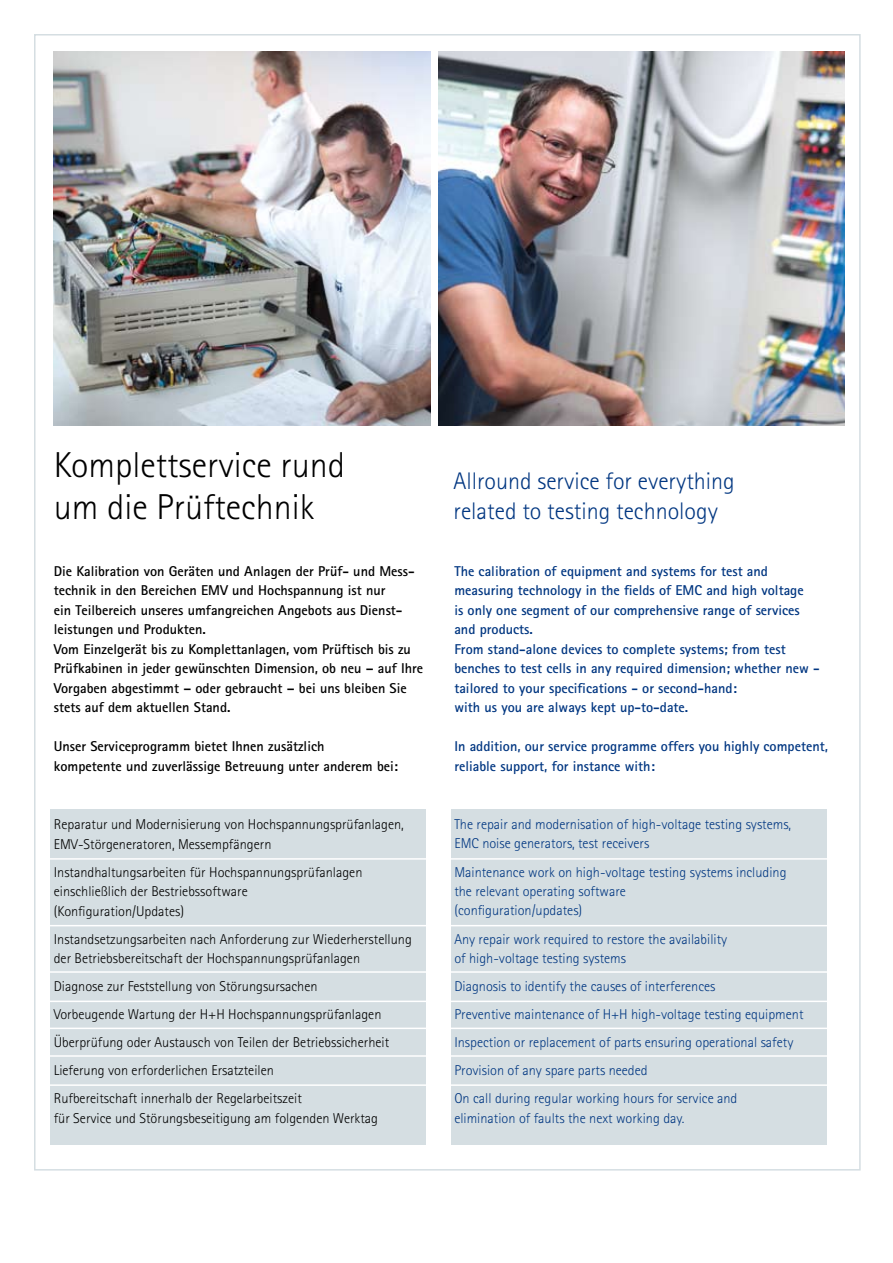
<style>
.page{position:relative;width:893px;height:1263px;background:#fff}
.page>*{position:absolute;margin:0;border:0;box-sizing:border-box;transform-origin:0 0}
.t1{font:300 36px/42px "Rotis Sans Serif";color:#000}
.t2{font:300 24px/30px "Rotis Sans Serif";color:#003681}
.t3{font:300 14.25px/19.5px "Rotis Sans Serif";color:#000}
.t4{font:300 14.25px/19.5px "Rotis Sans Serif";color:#003681}
.t5{font:700 14.25px/19.5px "Rotis Sans Serif";color:#000}
.t6{font:700 14.25px/19.5px "Rotis Sans Serif";color:#003681}
</style>
<div class="page">
<div style="left:51px;top:809px;width:375px;height:336px;background:#d5dee2"></div>
<div style="left:451px;top:809px;width:376px;height:336px;background:#d5dee2"></div>
<img style="left:439px;top:51px;width:405px;height:374px">
<img style="left:54px;top:51px;width:376px;height:374px">
<hr style="left:45px;top:858px;width:391px;height:2px;background:#fff">
<hr style="left:446px;top:858px;width:390px;height:2px;background:#fff">
<hr style="left:45px;top:925px;width:391px;height:1px;background:#fff">
<hr style="left:446px;top:925px;width:390px;height:1px;background:#fff">
<hr style="left:45px;top:971px;width:391px;height:2px;background:#fff">
<hr style="left:446px;top:971px;width:390px;height:2px;background:#fff">
<hr style="left:45px;top:1000px;width:391px;height:2px;background:#fff">
<hr style="left:446px;top:1000px;width:390px;height:2px;background:#fff">
<hr style="left:45px;top:1027px;width:391px;height:2px;background:#fff">
<hr style="left:446px;top:1027px;width:390px;height:2px;background:#fff">
<hr style="left:45px;top:1055px;width:391px;height:2px;background:#fff">
<hr style="left:446px;top:1055px;width:390px;height:2px;background:#fff">
<hr style="left:45px;top:1084px;width:391px;height:2px;background:#fff">
<hr style="left:446px;top:1084px;width:390px;height:2px;background:#fff">
<h1 class="t1" style="left:54px;top:444px;width:293px">Komplettservice rund um die Prüftechnik</h1>
<p class="t5" style="left:54px;top:561px;width:371px">Die Kalibration von Geräten und Anlagen der Prüf- und Mess&shy;technik in den Bereichen EMV und Hochspannung ist nur<br>ein Teilbereich unseres umfangreichen Angebots aus Dienst&shy;leistungen und Produkten.<br>Vom Einzelgerät bis zu Komplettanlagen, vom Prüftisch bis zu Prüfkabinen in jeder gewünschten Dimension, ob neu – auf Ihre Vorgaben abgestimmt – oder gebraucht – bei uns bleiben Sie stets auf dem aktuellen Stand.</p>
<p class="t5" style="left:54px;top:736px;width:346px">Unser Serviceprogramm bietet Ihnen zusätzlich<br>kompetente und zuverlässige Betreuung unter anderem bei:</p>
<p class="t3" style="left:54px;top:814px;width:352px">Reparatur und Modernisierung von Hochspannungsprüfanlagen,<br>EMV-Störgeneratoren, Messempfängern</p>
<p class="t3" style="left:54px;top:862px;width:310px">I nstandhaltungsarbeiten für Hochspannungsprüfanlagen einschließlich der Bestriebssoftware<br>(Konfiguration/U pdates)</p>
<p class="t3" style="left:54px;top:929px;width:360px">I nstandsetzungsarbeiten nach Anforderung zur Wiederherstellung der Betriebsbereitschaft der Hochspannungsprüfanlagen</p>
<p class="t3" style="left:54px;top:972px;width:337px;line-height:28px">Diagnose zur Feststellung von Störungsursachen Vorbeugende Wartung der H+H Hochspannungsprüfanlagen Ü berprüfung oder Austausch von Teilen der Betriebssicherheit Lieferung von erforderlichen Ersatzteilen<br>Rufbereitschaft innerhalb der Regelarbeitszeit</p>
<p class="t3" style="left:54px;top:1108px;width:326px">für Service und Störungsbeseitigung am folgenden Werktag</p>
<h2 class="t2" style="left:453px;top:466px;width:283px">Allround service for everything related to testing technology</h2>
<p class="t6" style="left:454px;top:561px;width:367px">The calibration of equipment and systems for test and measuring technology in the fields of EMC and high voltage<br>is only one segment of our comprehensive range of services and products.<br>From stand-alone devices to complete systems; from test benches to test cells in any required dimension; whether new - tailored to your specifications - or second-hand:<br>with us you are always kept up-to-date.</p>
<p class="t6" style="left:454px;top:736px;width:375px">In addition, our service programme offers you highly competent, reliable support, for instance with:</p>
<p class="t4" style="left:454px;top:814px;width:338px">The repair and modernisation of high-voltage testing systems,<br>EMC noise generators, test receivers</p>
<p class="t4" style="left:454px;top:862px;width:334px">Maintenance work on high-voltage testing systems including the relevant operating software<br>(configuration/updates)</p>
<p class="t4" style="left:454px;top:929px;width:274px">Any repair work required to restore the availability of high-voltage testing systems</p>
<p class="t4" style="left:454px;top:972px;width:351px;line-height:28px">Diagnosis to identify the causes of interferences<br>Preventive maintenance of H+H high-voltage testing equipment I nspection or replacement of parts ensuring operational safety Provision of any spare parts needed<br>On call during regular working hours for service and</p>
<p class="t4" style="left:454px;top:1108px;width:232px">elimination of faults the next working day.</p>
</div>
